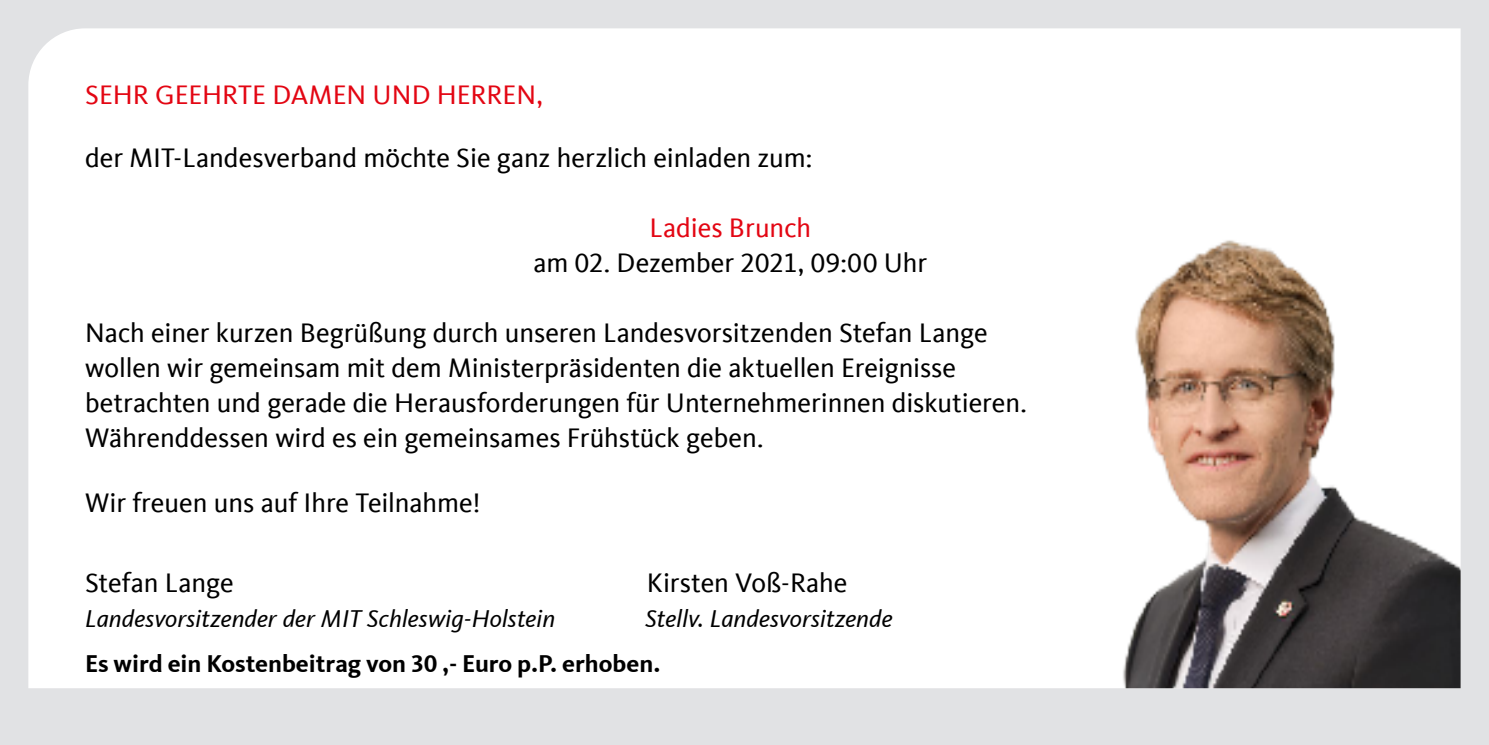
<style>
.page{position:relative;width:1489px;height:745px;background:#fff}
.page>*{position:absolute;margin:0;border:0;box-sizing:border-box;transform-origin:0 0}
.t1{font:27.5px/35px "CDU Kievit Tab";color:#000}
.t2{font:27.5px "CDU Kievit Tab";letter-spacing:.005em;color:#e30613}
.t3{font:italic 25px "CDU Kievit Tab";color:#000}
.t4{font:700 25px "CDU Kievit Tab";color:#000}
</style>
<div class="page">
<div style="left:0;top:0;width:1488px;height:744px;background:#e1e2e4"></div>
<div style="left:28px;top:28px;width:1432px;height:659px;background:#fff"></div>
<img style="left:1053px;top:232px;width:407px;height:455px">
<p class="t2" style="left:85px;top:79px;width:459px">SEHR GEEHRTE DAMEN UND HERREN,</p>
<p class="t1" style="left:85px;top:140px;width:728px">der MIT-Landesverband möchte Sie ganz herzlich einladen zum:</p>
<p class="t2" style="left:649px;top:212px;width:163px">Ladies Brunch</p>
<p class="t1" style="left:533px;top:245px;width:395px">am 02. Dezember 2021, 09:00 Uhr</p>
<p class="t1" style="left:85px;top:315px;width:943px">Nach einer kurzen Begrüßung durch unseren Landesvorsitzenden Stefan Lange wollen wir gemeinsam mit dem Ministerpräsidenten die aktuellen Ereignisse betrachten und gerade die Herausforderungen für Unternehmerinnen diskutieren.<br>Währenddessen wird es ein gemeinsames Frühstück geben.</p>
<p class="t1" style="left:85px;top:485px;width:397px">Wir freuen uns auf Ihre Teilnahme!</p>
<p class="t1" style="left:85px;top:565px;width:150px">Stefan Lange</p>
<p class="t1" style="left:647px;top:565px;width:202px">Kirsten Voß-Rahe</p>
<p class="t3" style="left:85px;top:604px;width:471px">Landesvorsitzender der MIT Schleswig-Holstein</p>
<p class="t3" style="left:645px;top:604px;width:248px">Stellv. Landesvorsitzende</p>
<p class="t4" style="left:85px;top:648px;width:577px">Es wird ein Kostenbeitrag von 30 ,- Euro p.P. erhoben.</p>
</div>
